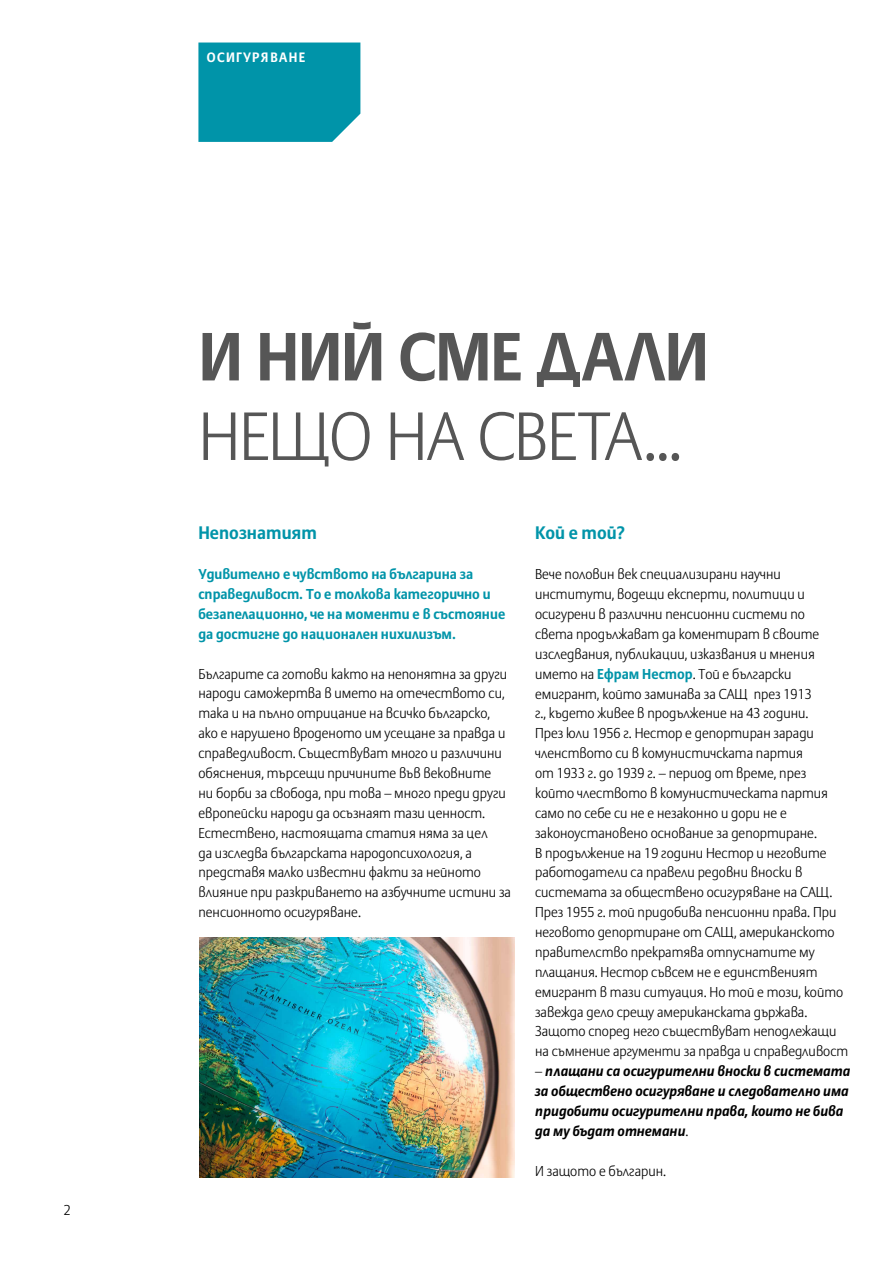
<style>
.page{position:relative;width:893px;height:1263px;background:#fff}
.page>*{position:absolute;margin:0;border:0;box-sizing:border-box;transform-origin:0 0}
.t1{font:67.5px "Allianz Sans Light Cyr";letter-spacing:-.02em;color:#565656}
.t2{font:67.5px "Allianz Sans Bold Cyr";letter-spacing:-.02em;color:#565656}
.t3{font:18px "Allianz Sans Bold Cyr";color:#0094a9}
.t4{font:14.25px/20px "Allianz Sans Light Cyr";color:#000}
.t5{font:14.25px/20px "Allianz Sans Bold Cyr";color:#0094a9}
.t6{font:italic 700 14.25px/20px "Allianz Sans";color:#000}
.t7{font:300 14.25px "Allianz Sans";color:#000}
.t8{font:13.5px "Allianz Sans Bold Cyr";letter-spacing:.1em;color:#fff}
.s1{font-family:"Allianz Sans Bold Cyr";color:#0094a9}
.s2{font-family:"Allianz Sans Light Cyr";font-weight:400;font-style:normal}
</style>
<div class="page">
<img style="left:199px;top:937px;width:316px;height:241px">
<div style="left:198px;top:43px;width:162px;height:99px;background:#0094a9"></div>
<p class="t7" style="left:64px;top:1202px;width:9px">2</p>
<p class="t8" style="left:207px;top:49px;width:100px">ОСИГУРЯВАНЕ</p>
<h1 class="t2" style="left:198px;top:314px;width:512px">И НИЙ СМЕ ДАЛИ</h1>
<h1 class="t1" style="left:198px;top:396px;width:485px">НЕЩО НА СВЕТА...</h1>
<p class="t3" style="left:198px;top:522px;width:120px">Непознатият</p>
<p class="t5" style="left:198px;top:565px;width:308px">Удивително е чувството на българина за справедливост. То е толкова категорично и безапелационно, че на моменти е в състояние да достигне до национален нихилизъм.</p>
<p class="t4" style="left:198px;top:664px;width:314px">Българите са готови както на непонятна за други народи саможертва в името на отечеството си, така и на пълно отрицание на всичко българско, ако е нарушено вроденото им усещане за правда и справедливост. Съществуват много и различини обяснения, търсещи причините във вековните<br>ни борби за свобода, при това – много преди други европейски народи да осъзнаят тази ценност.<br>Естествено, настоящата статия няма за цел<br>да изследва българската народопсихология, а представя малко известни факти за нейното влияние при разкриването на азбучните истини за пенсионното осигуряване.</p>
<p class="t3" style="left:535px;top:522px;width:92px">Кой е той?</p>
<p class="t4" style="left:535px;top:565px;width:315px">Вече половин век специализирани научни институти, водещи експерти, политици и осигурени в различни пенсионни системи по<br>света продължават да коментират в своите изследвания, публикации, изказвания и мнения името на <span class="s1">Ефрам Нестор</span>. Той е български емигрант, който заминава за САЩ през 1913<br>г., където живее в продължение на 43 години.<br>През юли 1956 г. Нестор е депортиран заради членството си в комунистичската партия<br>от 1933 г. до 1939 г. – период от време, през който члеството в комунистическата партия само по себе си не е незаконно и дори не е законоустановено основание за депортиране.<br>В продължение на 19 години Нестор и неговите работодатели са правели редовни вноски в системата за обществено осигуряване на САЩ.<br>През 1955 г. той придобива пенсионни права. При неговото депортиране от САЩ, американското правителство прекратява отпуснатите му плащания. Нестор съвсем не е единственият емигрант в тази ситуация. Но той е този, който завежда дело срещу американската държава.<br>Защото според него съществуват неподлежащи на съмнение аргументи за правда и справедливост</p>
<p class="t6" style="left:535px;top:1062px;width:317px"><span class="s2">–</span> плащани са осигурителни вноски в системата за обществено осигуряване и следователно има придобити осигурителни права, които не бива да му бъдат отнемани<span class="s2">.</span></p>
<p class="t4" style="left:535px;top:1161px;width:133px">И защото е българин.</p>
</div>
